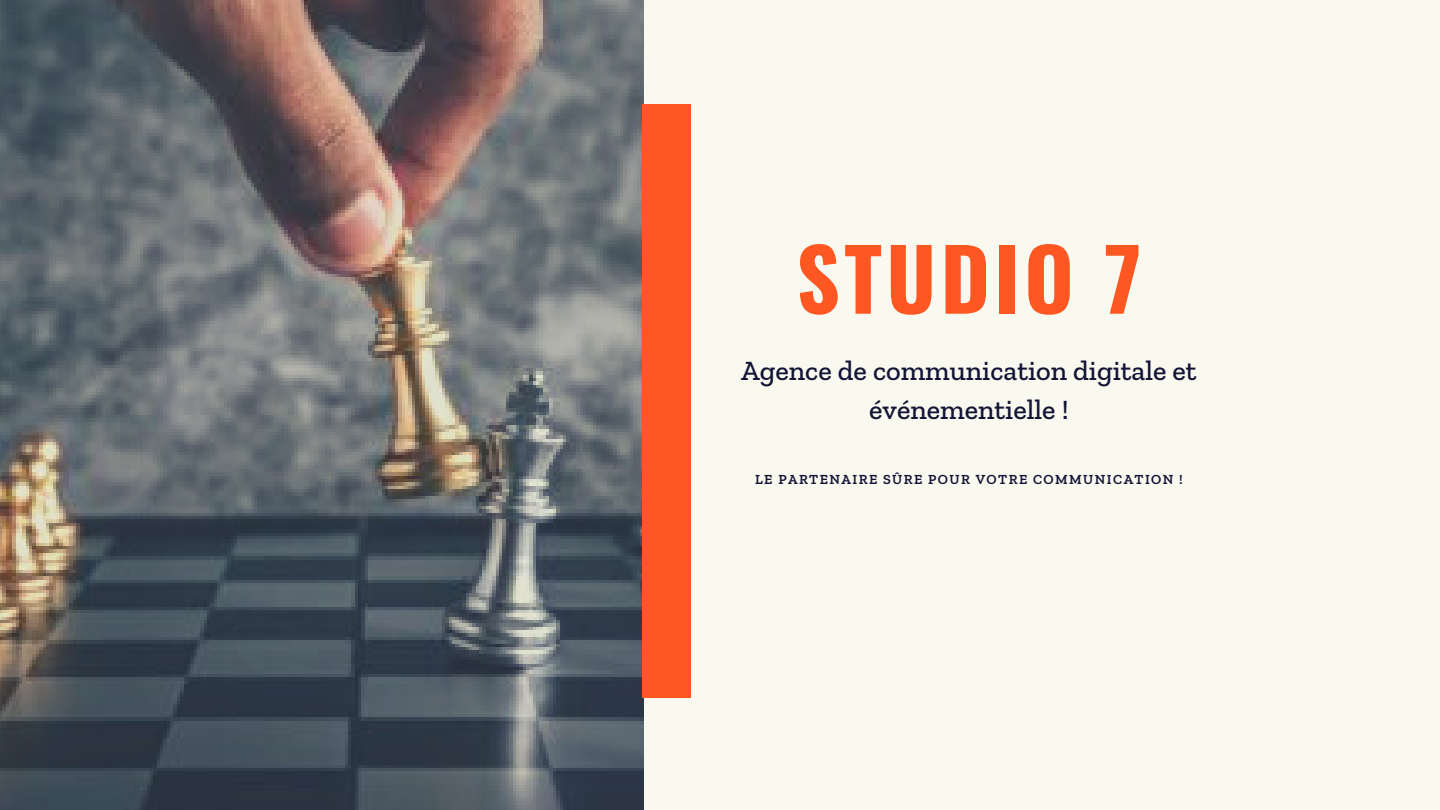
<style>
.page{position:relative;width:1440px;height:810px;background:#faf9f0}
.page>*{position:absolute;margin:0;border:0;box-sizing:border-box;transform-origin:0 0}
.t1{font:700 84.9px "Oswald";letter-spacing:.05em;color:#ff5722}
.t2{font:500 28.3px/39px "Zilla Slab";color:#121435;text-align:center}
.t3{font:600 14.1px "Zilla Slab";letter-spacing:.1em;color:#121435}
</style>
<div class="page">
<img style="left:0;top:0;width:643px;height:810px">
<div style="left:642px;top:104px;width:49px;height:594px;background:#ff5722"></div>
<p class="t1" style="left:796px;top:212px;width:347px">STUDIO 7</p>
<p class="t2" style="left:741px;top:351px;width:457px">Agence de communication digitale et événementielle !</p>
<p class="t3" style="left:755px;top:470px;width:429px">LE PARTENAIRE SÛRE POUR VOTRE COMMUNICATION !</p>
</div>
